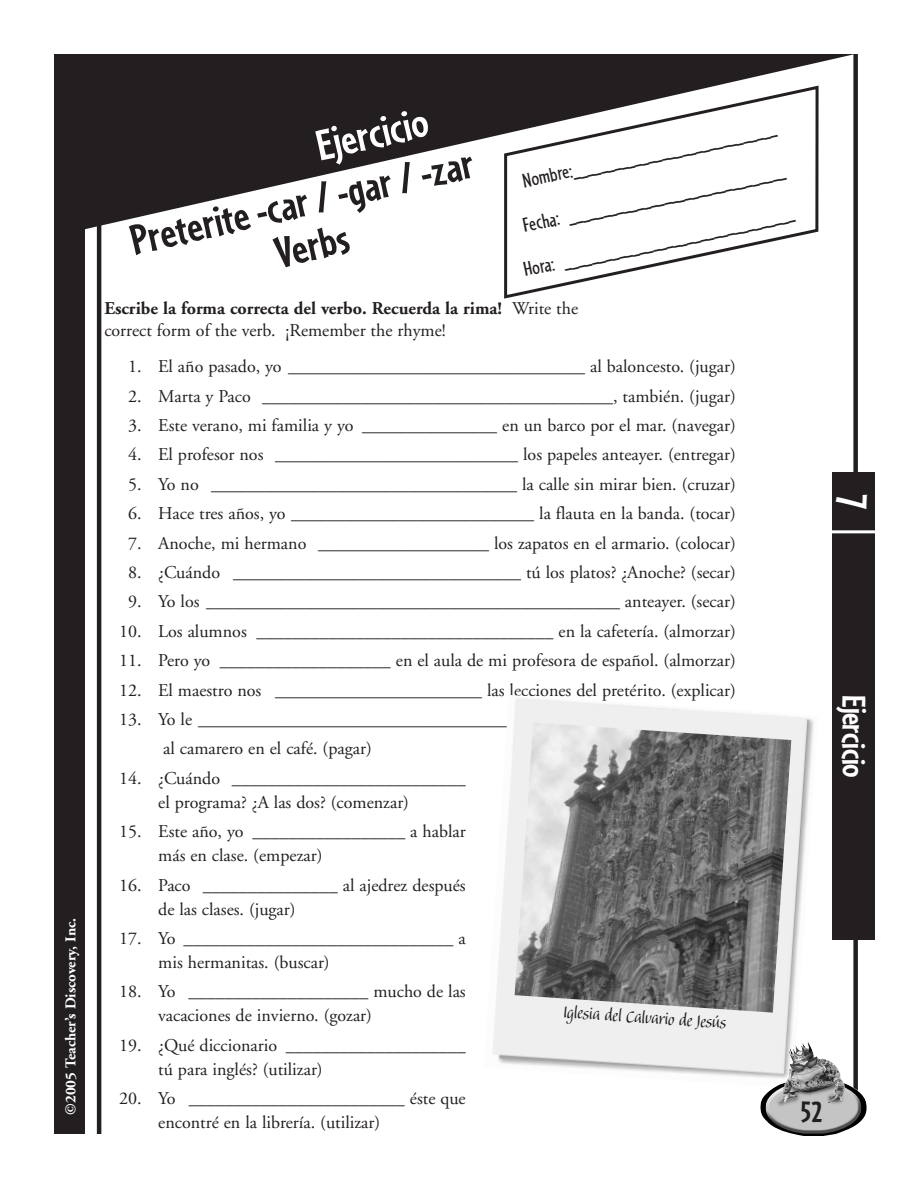
<style>
.page{position:relative;width:918px;height:1188px;background:#fff}
.page>*{position:absolute;margin:0;border:0;box-sizing:border-box;transform-origin:0 0}
.t1{font:700 45px/45px "Cafeteria";color:#231f20;text-align:center}
.t2{font:700 45px "Cafeteria";color:#fff}
.t3{font:700 34.5px "Cafeteria";letter-spacing:-.015em;color:#fff}
.t4{font:700 30px "Cafeteria";color:#231f20}
.t5{font:21px/43.5px "Cafeteria";color:#231f20;text-align:right}
.t6{font:21px "Balzano";color:#231f20}
.t7{font:18px/24px "Adobe Garamond";color:#231f20}
.t8{font:700 15px "Adobe Garamond";color:#fff}
.s1{font-weight:700}
</style>
<div class="page">
<div style="left:54px;top:85px;width:31px;height:1049px;background:#231f20"></div>
<hr style="left:97px;top:85px;width:4px;height:1049px;background:#231f20">
<div style="left:853px;top:54px;width:5px;height:1062px;background:#231f20"></div>
<svg style="left:54px;top:54px;width:800px;height:182px;fill:#231f20"></svg>
<svg style="left:504px;top:86px;width:315px;height:213px"></svg>
<div style="left:832px;top:472px;width:42px;height:468px;background:#231f20"></div>
<hr style="left:831px;top:530px;width:45px;height:3px;background:#fff">
<img style="left:492px;top:698px;width:322px;height:380px">
<img style="left:515px;top:723px;width:276px;height:290px">
<img style="left:760px;top:1041px;width:107px;height:95px">
<p class="t8" style="left:65px;top:1115px;width:198px;rotate:-90deg">©2005 Teacher’s Discovery, Inc.</p>
<h1 class="t2" style="left:311px;top:120px;width:115px;rotate:-13deg">Ejercicio</h1>
<h1 class="t1" style="left:126px;top:219px;width:353px;rotate:-13deg">Preterite -car / -gar / -zar<br>Verbs</h1>
<p class="t5" style="left:501px;top:163px;width:278px;rotate:-12deg">Nombre:______________________________<br>Fecha: ________________________________<br>Hora: __________________________________</p>
<p class="t7" style="left:104px;top:300px;width:475px;line-height:21.6px"><span class="s1">Escribe la forma correcta del verbo. Recuerda la rima!</span> Write the correct form of the verb. ¡Remember the rhyme!</p>
<p class="t7" style="left:128px;top:356px;width:609px">1. El año pasado, yo _________________________________ al baloncesto. (jugar)</p>
<p class="t7" style="left:128px;top:385px;width:609px">2. Marta y Paco _______________________________________, también. (jugar)</p>
<p class="t7" style="left:128px;top:415px;width:609px">3. Este verano, mi familia y yo _______________ en un barco por el mar. (navegar)</p>
<p class="t7" style="left:128px;top:444px;width:609px">4. El profesor nos ___________________________ los papeles anteayer. (entregar)</p>
<p class="t7" style="left:128px;top:474px;width:609px">5. Yo no __________________________________ la calle sin mirar bien. (cruzar)</p>
<p class="t7" style="left:128px;top:503px;width:609px">6. Hace tres años, yo ___________________________ la flauta en la banda. (tocar)</p>
<p class="t7" style="left:128px;top:532px;width:609px">7. Anoche, mi hermano ___________________ los zapatos en el armario. (colocar)</p>
<p class="t7" style="left:128px;top:562px;width:609px">8. ¿Cuándo ________________________________ tú los platos? ¿Anoche? (secar)</p>
<p class="t7" style="left:128px;top:591px;width:609px">9. Yo los ______________________________________________ anteayer. (secar)</p>
<p class="t7" style="left:119px;top:621px;width:618px">10. Los alumnos _________________________________ en la cafetería. (almorzar)</p>
<p class="t7" style="left:119px;top:650px;width:618px">11. Pero yo ___________________ en el aula de mi profesora de español. (almorzar)</p>
<p class="t7" style="left:119px;top:679px;width:618px">12. El maestro nos _______________________ las lecciones del pretérito. (explicar)</p>
<p class="t7" style="left:163px;top:706px;width:369px;line-height:29.4px;text-indent:-44px">13. Yo le _____________________________________ al camarero en el café. (pagar)</p>
<p class="t7" style="left:158px;top:768px;width:309px;text-indent:-39px">14. ¿Cuándo __________________________ el programa? ¿A las dos? (comenzar)</p>
<p class="t7" style="left:158px;top:821px;width:309px;text-indent:-39px">15. Este año, yo _________________ a hablar más en clase. (empezar)</p>
<p class="t7" style="left:158px;top:874px;width:309px;text-indent:-39px">16. Paco _______________ al ajedrez después de las clases. (jugar)</p>
<p class="t7" style="left:158px;top:928px;width:309px;text-indent:-39px">17. Yo ______________________________ a mis hermanitas. (buscar)</p>
<p class="t7" style="left:158px;top:981px;width:309px;text-indent:-39px">18. Yo ____________________ mucho de las vacaciones de invierno. (gozar)</p>
<p class="t7" style="left:158px;top:1035px;width:309px;text-indent:-39px">19. ¿Qué diccionario ____________________ tú para inglés? (utilizar)</p>
<p class="t7" style="left:158px;top:1088px;width:309px;text-indent:-39px">20. Yo ________________________ éste que encontré en la librería. (utilizar)</p>
<p class="t6" style="left:564px;top:1004px;width:165px;rotate:4deg">Iglesia del Calvario de Jesús</p>
<h3 class="t4" style="left:801px;top:1094px;width:23px">52</h3>
<h1 class="t2" style="left:878px;top:494px;width:17px;rotate:90deg">7</h1>
<h2 class="t3" style="left:875px;top:695px;width:84px;rotate:90deg">Ejercicio</h2>
</div>
